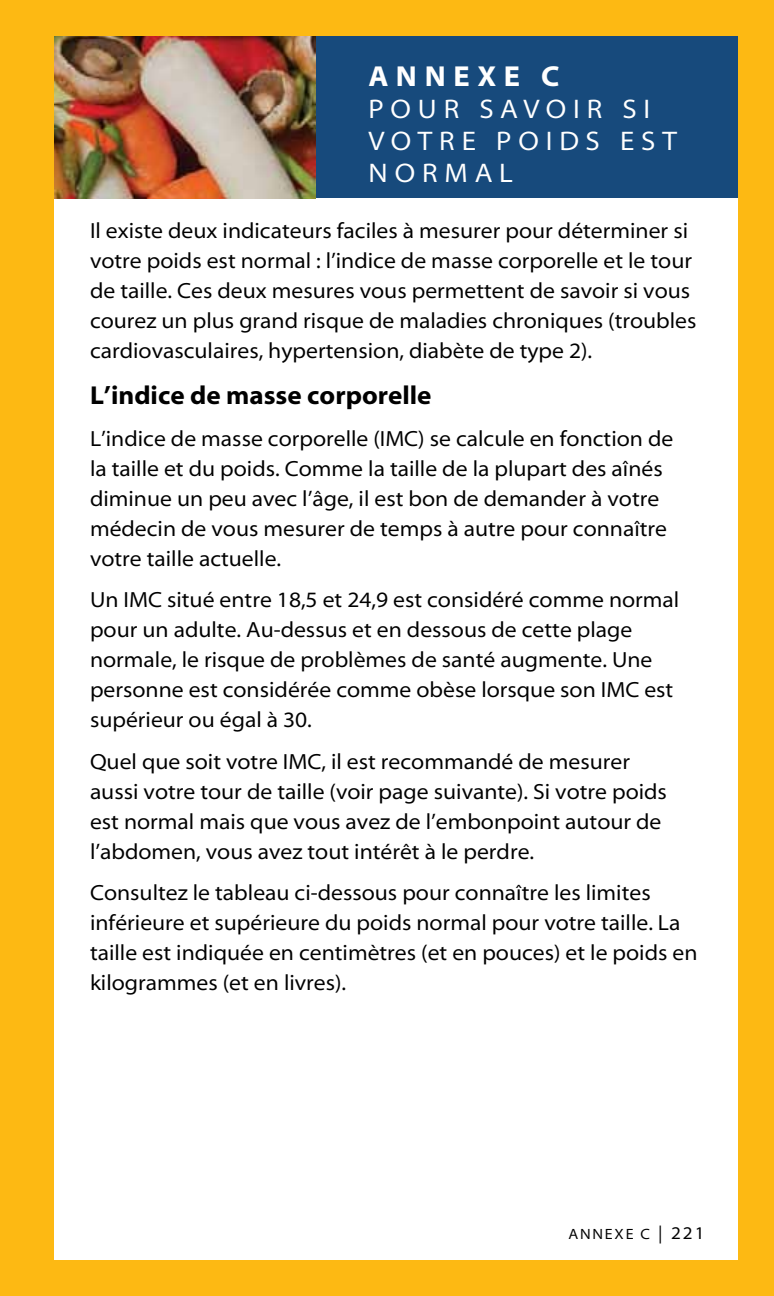
<style>
.page{position:relative;width:774px;height:1296px;background:#fdb913}
.page>*{position:absolute;margin:0;border:0;box-sizing:border-box;transform-origin:0 0}
.t1{font:700 29px "Corporate";letter-spacing:.265em;color:#fff}
.t2{font:27px/32px "Corporate";letter-spacing:.255em;color:#fff}
.t3{font:700 26px "Corporate";color:#000}
.t4{font:22px/30px "Corporate";color:#000}
.t5{font:15px "Corporate";letter-spacing:.12em;color:#000}
.s1{font-size:18px}
</style>
<div class="page">
<div style="left:54px;top:36px;width:684px;height:1224px;background:#fff"></div>
<div style="left:315px;top:36px;width:423px;height:162px;background:#174a7c"></div>
<img style="left:54px;top:36px;width:261px;height:162px">
<h1 class="t1" style="left:369px;top:61px;width:193px">ANNEXE C</h1>
<p class="t2" style="left:369px;top:94px;width:310px">POUR SAVOIR SI<br>VOTRE POIDS EST<br>NORMAL</p>
<p class="t4" style="left:90px;top:216px;width:608px">Il existe deux indicateurs faciles à mesurer pour déterminer si votre poids est normal : l’indice de masse corporelle et le tour de taille. Ces deux mesures vous permettent de savoir si vous courez un plus grand risque de maladies chroniques (troubles cardiovasculaires, hypertension, diabète de type 2).</p>
<p class="t3" style="left:90px;top:382px;width:343px">L’indice de masse corporelle</p>
<p class="t4" style="left:90px;top:424px;width:585px">L’indice de masse corporelle (IMC) se calcule en fonction de la taille et du poids. Comme la taille de la plupart des aînés diminue un peu avec l’âge, il est bon de demander à votre médecin de vous mesurer de temps à autre pour connaître votre taille actuelle.</p>
<p class="t4" style="left:90px;top:586px;width:591px">Un IMC situé entre 18,5 et 24,9 est considéré comme normal pour un adulte. Au-dessus et en dessous de cette plage normale, le risque de problèmes de santé augmente. Une personne est considérée comme obèse lorsque son IMC est supérieur ou égal à 30.</p>
<p class="t4" style="left:90px;top:747px;width:578px">Quel que soit votre IMC, il est recommandé de mesurer aussi votre tour de taille (voir page suivante). Si votre poids est normal mais que vous avez de l’embonpoint autour de l’abdomen, vous avez tout intérêt à le perdre.</p>
<p class="t4" style="left:90px;top:879px;width:609px">Consultez le tableau ci-dessous pour connaître les limites inférieure et supérieure du poids normal pour votre taille. La taille est indiquée en centimètres (et en pouces) et le poids en kilogrammes (et en livres).</p>
<p class="t5" style="left:568px;top:1227px;width:138px">ANNEXE C <span class="s1">| 221</span></p>
</div>
